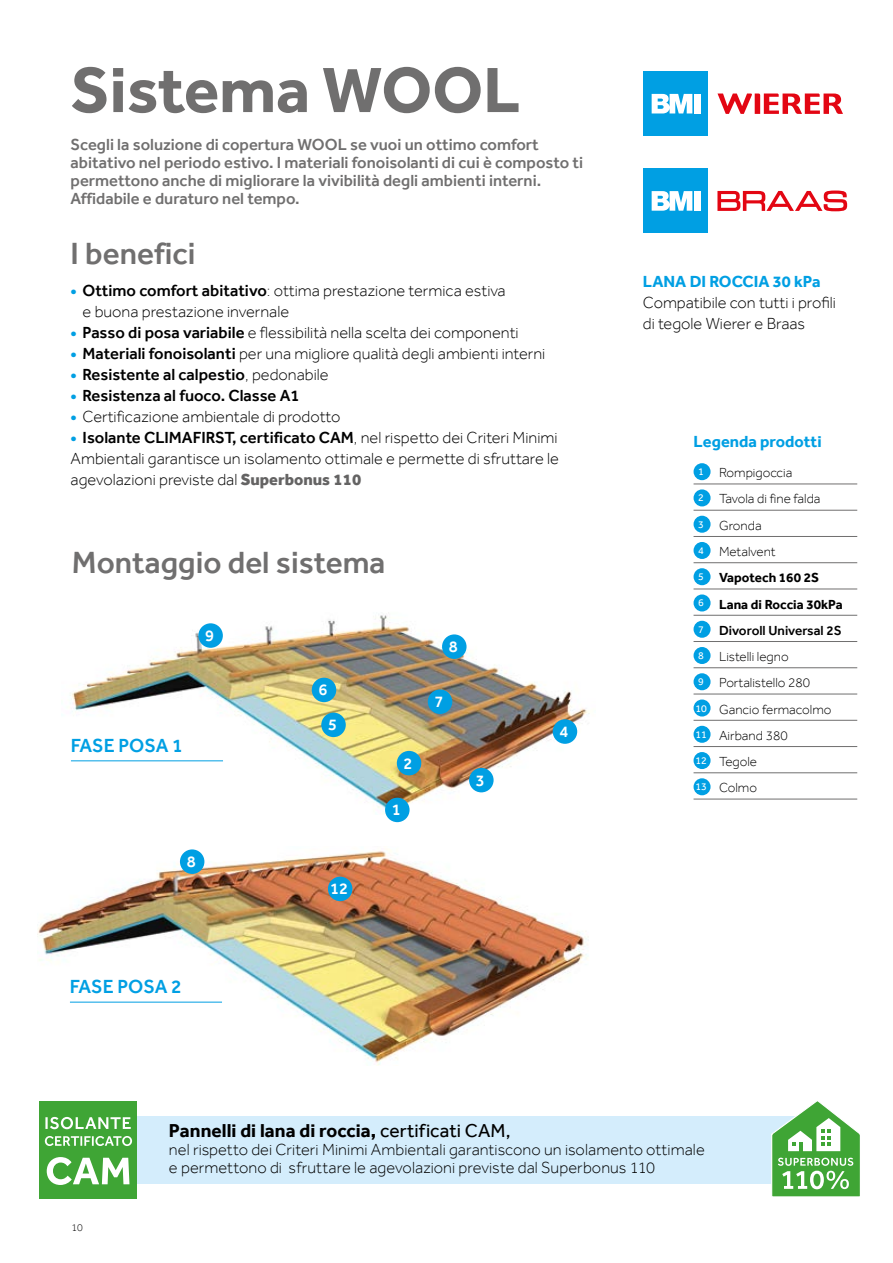
<style>
.page{position:relative;width:893px;height:1263px;background:#fff}
.page>*{position:absolute;margin:0;border:0;box-sizing:border-box;transform-origin:0 0}
.t1{font:700 66px "Effra";color:#706f6f}
.t2{font:500 31.5px "Effra";color:#706f6f}
.t3{font:500 19.5px "Effra";color:#009fe3}
.t4{font:700 19.2px "Effra";color:#000}
.t5{font:300 16.5px/21px "Effra";color:#000}
.t6{font:500 16.5px/18px "Effra";color:#706f6f}
.t7{font:500 16.5px "Effra";color:#000}
.t8{font:700 16.5px "Effra";color:#009fe3}
.t9{font:500 16.5px "Effra";color:#fff}
.t10{font:300 13.5px/26.2px "Effra";color:#000}
.t11{font:300 10.5px "Effra";color:#000}
.s1{font-weight:700;color:#009fe3}
.s2{font-weight:500}
.s3{font-weight:300}
.s4{font-weight:800;color:#646363}
.s5{font-weight:400;font-size:10.5px;color:#fff}
.s6{font-weight:700}
.s7{font-weight:400}
</style>
<div class="page">
<img style="left:70px;top:615px;width:520px;height:199px">
<img style="left:37px;top:849px;width:552px;height:216px">
<hr style="left:71px;top:760px;width:152px;height:1px;background:#009fe3">
<hr style="left:70px;top:1002px;width:152px;height:1px;background:#009fe3">
<div style="left:385px;top:798px;width:25px;height:24px;background:#009fe3;border-radius:50%"></div>
<div style="left:397px;top:751px;width:24px;height:24px;background:#009fe3;border-radius:50%"></div>
<div style="left:469px;top:768px;width:25px;height:24px;background:#009fe3;border-radius:50%"></div>
<div style="left:553px;top:719px;width:24px;height:25px;background:#009fe3;border-radius:50%"></div>
<div style="left:321px;top:713px;width:25px;height:24px;background:#009fe3;border-radius:50%"></div>
<div style="left:198px;top:623px;width:25px;height:25px;background:#009fe3;border-radius:50%"></div>
<div style="left:312px;top:678px;width:24px;height:24px;background:#009fe3;border-radius:50%"></div>
<div style="left:428px;top:689px;width:24px;height:25px;background:#009fe3;border-radius:50%"></div>
<div style="left:180px;top:849px;width:24px;height:25px;background:#009fe3;border-radius:50%"></div>
<div style="left:442px;top:634px;width:25px;height:25px;background:#009fe3;border-radius:50%"></div>
<div style="left:328px;top:877px;width:24px;height:24px;background:#009fe3;border-radius:50%"></div>
<svg style="left:717px;top:191px;width:130px;height:20px"></svg>
<div style="left:644px;top:169px;width:64px;height:64px;background:#009fe3"></div>
<svg style="left:652px;top:191px;width:40px;height:20px"></svg>
<div style="left:694px;top:191px;width:6px;height:20px;background:#fff"></div>
<div style="left:644px;top:71px;width:64px;height:65px;background:#009fe3"></div>
<svg style="left:652px;top:94px;width:40px;height:19px"></svg>
<div style="left:694px;top:94px;width:6px;height:19px;background:#fff"></div>
<svg style="left:717px;top:94px;width:126px;height:20px"></svg>
<div style="left:137px;top:1116px;width:633px;height:68px;background:#d4edfc"></div>
<div style="left:39px;top:1101px;width:98px;height:97px;background:#3fa535"></div>
<svg style="left:47px;top:1157px;width:82px;height:28px"></svg>
<svg style="left:45px;top:1117px;width:86px;height:12px"></svg>
<svg style="left:45px;top:1136px;width:87px;height:10px"></svg>
<svg style="left:770px;top:1101px;width:90px;height:96px"></svg>
<hr style="left:799px;top:1142px;width:4px;height:11px;background:#3fa535">
<hr style="left:693px;top:484px;width:164px;height:1px;background:#706f6f">
<hr style="left:693px;top:510px;width:164px;height:1px;background:#706f6f">
<hr style="left:693px;top:536px;width:164px;height:1px;background:#706f6f">
<hr style="left:693px;top:562px;width:164px;height:1px;background:#706f6f">
<hr style="left:693px;top:589px;width:164px;height:1px;background:#706f6f">
<hr style="left:693px;top:615px;width:164px;height:1px;background:#706f6f">
<hr style="left:693px;top:641px;width:164px;height:1px;background:#706f6f">
<hr style="left:693px;top:667px;width:164px;height:1px;background:#706f6f">
<hr style="left:693px;top:694px;width:164px;height:1px;background:#706f6f">
<hr style="left:693px;top:720px;width:164px;height:1px;background:#706f6f">
<hr style="left:693px;top:746px;width:164px;height:1px;background:#706f6f">
<hr style="left:693px;top:772px;width:164px;height:1px;background:#706f6f">
<hr style="left:693px;top:799px;width:164px;height:1px;background:#706f6f">
<div style="left:693px;top:463px;width:18px;height:17px;background:#009fe3;border-radius:50%"></div>
<div style="left:693px;top:489px;width:18px;height:17px;background:#009fe3;border-radius:50%"></div>
<div style="left:693px;top:516px;width:18px;height:17px;background:#009fe3;border-radius:50%"></div>
<div style="left:693px;top:542px;width:18px;height:17px;background:#009fe3;border-radius:50%"></div>
<div style="left:693px;top:568px;width:18px;height:17px;background:#009fe3;border-radius:50%"></div>
<div style="left:693px;top:594px;width:18px;height:17px;background:#009fe3;border-radius:50%"></div>
<div style="left:693px;top:621px;width:18px;height:17px;background:#009fe3;border-radius:50%"></div>
<div style="left:693px;top:647px;width:18px;height:17px;background:#009fe3;border-radius:50%"></div>
<div style="left:693px;top:673px;width:18px;height:17px;background:#009fe3;border-radius:50%"></div>
<div style="left:693px;top:699px;width:18px;height:17px;background:#009fe3;border-radius:50%"></div>
<div style="left:693px;top:726px;width:18px;height:17px;background:#009fe3;border-radius:50%"></div>
<div style="left:693px;top:752px;width:18px;height:17px;background:#009fe3;border-radius:50%"></div>
<div style="left:693px;top:778px;width:18px;height:17px;background:#009fe3;border-radius:50%"></div>
<h1 class="t1" style="left:71px;top:51px;width:451px">Sistema WOOL</h1>
<p class="t6" style="left:71px;top:135px;width:514px">Scegli la soluzione di copertura WOOL se vuoi un ottimo comfort abitativo nel periodo estivo. I materiali fonoisolanti di cui è composto ti permettono anche di migliorare la vivibilità degli ambienti interni.<br>Affidabile e duraturo nel tempo.</p>
<h2 class="t2" style="left:71px;top:235px;width:126px">I benefici</h2>
<p class="t5" style="left:83px;top:279px;width:425px;text-indent:-12px"><span class="s1">•</span> <span class="s2">Ottimo comfort abitativo</span>: ottima prestazione termica estiva e buona prestazione invernale</p>
<p class="t5" style="left:71px;top:321px;width:450px"><span class="s1">•</span> <span class="s2">Passo di posa variabile</span> e flessibilità nella scelta dei componenti</p>
<p class="t5" style="left:71px;top:342px;width:476px"><span class="s1">•</span> <span class="s2">Materiali fonoisolanti</span> per una migliore qualità degli ambienti interni</p>
<p class="t7" style="left:71px;top:364px;width:259px"><span class="s1">•</span> Resistente al calpestio<span class="s3">, pedonabile</span></p>
<p class="t7" style="left:71px;top:385px;width:230px"><span class="s1">•</span> Resistenza al fuoco. Classe A1</p>
<p class="t5" style="left:71px;top:405px;width:271px"><span class="s1">•</span> Certificazione ambientale di prodotto</p>
<p class="t5" style="left:71px;top:426px;width:490px;text-align:justify"><span class="s1">•</span> <span class="s2">Isolante CLIMAFIRST, certificato CAM</span>, nel rispetto dei Criteri Minimi Ambientali garantisce un isolamento ottimale e permette di sfruttare le agevolazioni previste dal <span class="s4">Superbonus 110</span></p>
<h2 class="t2" style="left:72px;top:544px;width:315px">Montaggio del sistema</h2>
<p class="t9" style="left:205px;top:626px;width:10px">9</p>
<p class="t3" style="left:71px;top:734px;width:113px">FASE POSA 1</p>
<p class="t9" style="left:187px;top:852px;width:10px">8</p>
<p class="t9" style="left:318px;top:680px;width:10px">6</p>
<p class="t9" style="left:328px;top:715px;width:10px">5</p>
<p class="t9" style="left:330px;top:879px;width:19px">12</p>
<p class="t9" style="left:404px;top:753px;width:10px">2</p>
<p class="t9" style="left:392px;top:800px;width:10px">1</p>
<p class="t9" style="left:449px;top:637px;width:10px">8</p>
<p class="t9" style="left:435px;top:692px;width:10px">7</p>
<p class="t9" style="left:476px;top:770px;width:10px">3</p>
<p class="t3" style="left:70px;top:975px;width:113px">FASE POSA 2</p>
<p class="t9" style="left:559px;top:722px;width:10px">4</p>
<p class="t8" style="left:643px;top:272px;width:179px">LANA DI ROCCIA 30 kPa</p>
<p class="t5" style="left:643px;top:292px;width:195px">Compatibile con tutti i profili di tegole Wierer e Braas</p>
<p class="t8" style="left:693px;top:431px;width:130px">Legenda prodotti</p>
<p class="t10" style="left:695px;top:459px;width:149px"><span class="s5">1</span> Rompigoccia<br><span class="s5">2</span> Tavola di fine falda<br><span class="s5">3</span> Gronda<br><span class="s5">4</span> Metalvent<br><span class="s5">5</span> <span class="s6">Vapotech 160 2S<br></span><span class="s5">6</span> <span class="s6">Lana di Roccia 30kPa<br></span><span class="s5">7</span> <span class="s2">Divoroll Universal 2S<br></span><span class="s5">8</span> Listelli legno<br><span class="s5">9</span> Portalistello 280<br><span class="s5">10</span> Gancio fermacolmo<br><span class="s5">11</span> Airband 380<br><span class="s5">12</span> Tegole<br><span class="s5">13</span> Colmo</p>
<p class="t11" style="left:71px;top:1221px;width:13px">10</p>
<p class="t4" style="left:169px;top:1119px;width:343px">Pannelli di lana di roccia, <span class="s7">certificati CAM,</span></p>
<p class="t5" style="left:169px;top:1140px;width:537px;line-height:18px">nel rispetto dei Criteri Minimi Ambientali garantiscono un isolamento ottimale e permettono di sfruttare le agevolazioni previste dal Superbonus 110</p>
</div>
